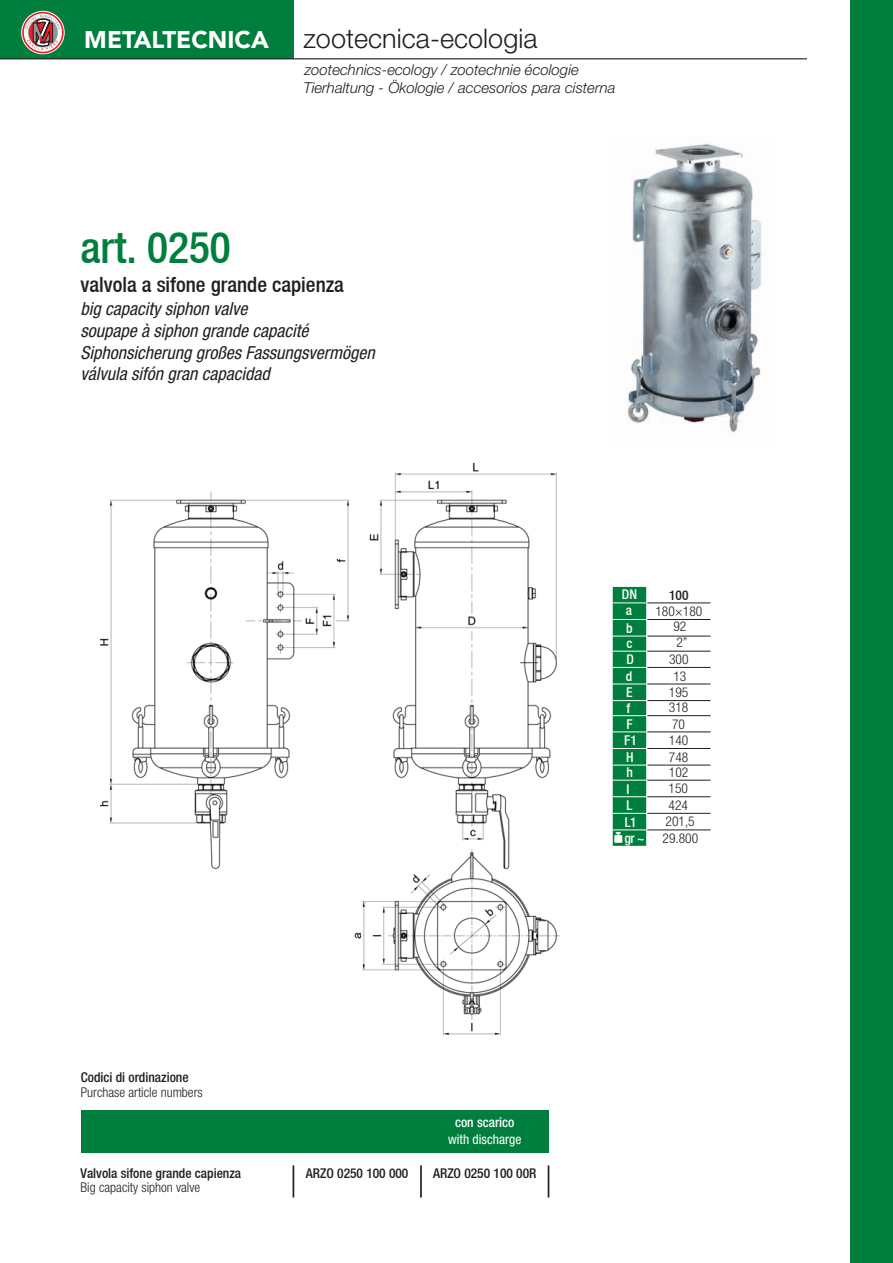
<style>
.page{position:relative;width:893px;height:1263px;background:#fff}
.page>*{position:absolute;margin:0;border:0;box-sizing:border-box;transform-origin:0 0}
.t1{font:43.5px "Helvetica Neue Medium Cond";color:#007e3d}
.t2{font:300 27px "Helvetica Neue LT";color:#231f20}
.t3{font:900 24px "Avenir LT";color:#fff}
.t4{font:21px "Helvetica Neue Medium Cond";color:#231f20}
.t5{font:italic condensed 18px/21.6px "Helvetica Neue LT";color:#231f20}
.t6{font:italic 300 15px/18px "Helvetica Neue LT";color:#231f20}
.t7{font:300 condensed 13.5px/16.6px "Helvetica Neue LT Std";color:#231f20}
.t8{font:13.5px "Helvetica Neue Medium Cond";color:#231f20}
.t9{font:300 condensed 13.5px "Helvetica Neue LT";color:#231f20}
.t10{font:500 condensed 13.5px "Helvetica Neue LT";color:#231f20}
.t11{font:500 condensed 13.5px "Helvetica Neue";color:#fff}
.t12{font:13.5px/16.5px "Helvetica Neue Medium Cond";color:#fff}
.t13{font:500 condensed 13.5px "Helvetica Neue";color:#231f20}
.t14{font:condensed 13.5px "Helvetica Neue";color:#fff}
.t15{font:300 condensed 13.5px "Helvetica Neue";color:#231f20}
.s1{font-family:"Helvetica Neue LT Std"}
.s2{font-family:"Helvetica Neue"}
.s3{font-family:"Helvetica Neue";font-weight:500;font-stretch:condensed}
.s4{font-family:"Helvetica Neue Medium Cond";font-weight:400;font-stretch:normal}
</style>
<div class="page">
<div style="left:81px;top:1110px;width:468px;height:42px;background:#007e3d"></div>
<hr style="left:647px;top:731px;width:64px;height:1px;background:#231f20">
<hr style="left:647px;top:748px;width:64px;height:1px;background:#231f20">
<hr style="left:647px;top:765px;width:64px;height:1px;background:#231f20">
<hr style="left:647px;top:780px;width:64px;height:1px;background:#231f20">
<hr style="left:647px;top:796px;width:64px;height:1px;background:#231f20">
<hr style="left:647px;top:813px;width:64px;height:1px;background:#231f20">
<hr style="left:647px;top:829px;width:64px;height:1px;background:#231f20">
<hr style="left:293px;top:1165px;width:1px;height:32px;background:#231f20">
<img style="left:626px;top:143px;width:136px;height:289px">
<hr style="left:548px;top:1165px;width:1px;height:32px;background:#231f20">
<hr style="left:421px;top:1165px;width:1px;height:32px;background:#231f20">
<div style="left:0;top:0;width:294px;height:59px;background:#007e3d"></div>
<hr style="left:0;top:58px;width:807px;height:1px;background:#231f20">
<div style="left:851px;top:0;width:42px;height:1263px;background:#007e3d"></div>
<svg style="left:22px;top:11px;width:42px;height:43px"></svg>
<div style="left:21px;top:11px;width:43px;height:43px;border:1px solid #fff;border-radius:50%"></div>
<svg style="left:24px;top:13px;width:38px;height:39px"></svg>
<svg style="left:25px;top:15px;width:35px;height:35px"></svg>
<img style="left:101px;top:464px;width:460px;height:572px">
<hr style="left:647px;top:667px;width:64px;height:1px;background:#231f20">
<hr style="left:647px;top:684px;width:64px;height:1px;background:#231f20">
<hr style="left:647px;top:700px;width:64px;height:1px;background:#231f20">
<hr style="left:647px;top:715px;width:64px;height:1px;background:#231f20">
<hr style="left:647px;top:602px;width:64px;height:1px;background:#231f20">
<hr style="left:647px;top:619px;width:64px;height:1px;background:#231f20">
<hr style="left:647px;top:636px;width:64px;height:1px;background:#231f20">
<hr style="left:647px;top:651px;width:64px;height:1px;background:#231f20">
<svg style="left:613px;top:586px;width:34px;height:260px;background:#11864a"></svg>
<h3 class="t3" style="left:84px;top:25px;width:186px">METALTECNICA</h3>
<h2 class="t2" style="left:303px;top:22px;width:236px">zootecnica-ecologia</h2>
<p class="t6" style="left:303px;top:61px;width:314px">zootechnics-ecology / zootechnie écologie<br>Tierhaltung - Ökologie / accesorios para cisterna</p>
<h1 class="t1" style="left:81px;top:221px;width:152px">art. 0250</h1>
<p class="t4" style="left:81px;top:272px;width:265px">valvola a sifone grande capienza</p>
<p class="t5" style="left:81px;top:298px;width:296px">big capacity siphon valve<br>soupape à siphon grande capacité Siphonsicherung großes Fassungsvermögen válvula sifón gran capacidad</p>
<p class="t11" style="left:622px;top:586px;width:17px">DN</p>
<p class="t8" style="left:669px;top:587px;width:21px">100</p>
<p class="t12" style="left:626px;top:602px;width:8px">a</p>
<p class="t7" style="left:655px;top:603px;width:48px">180×180</p>
<p class="t12" style="left:626px;top:620px;width:8px">b</p>
<p class="t7" style="left:673px;top:618px;width:14px">92</p>
<p class="t12" style="left:626px;top:635px;width:7px">c</p>
<p class="t15" style="left:676px;top:635px;width:13px">2<span class="s1">”</span></p>
<p class="t11" style="left:626px;top:651px;width:9px">D</p>
<p class="t7" style="left:669px;top:651px;width:21px">300</p>
<p class="t12" style="left:626px;top:668px;width:8px">d</p>
<p class="t7" style="left:673px;top:667px;width:14px">13</p>
<p class="t12" style="left:626px;top:684px;width:8px">E</p>
<p class="t7" style="left:669px;top:684px;width:21px">19<span class="s2">5</span></p>
<p class="t12" style="left:626px;top:699px;width:5px">f</p>
<p class="t7" style="left:669px;top:699px;width:21px">318</p>
<p class="t12" style="left:626px;top:716px;width:8px">F</p>
<p class="t7" style="left:672px;top:715px;width:14px">70</p>
<p class="t12" style="left:624px;top:732px;width:14px">F1</p>
<p class="t7" style="left:669px;top:732px;width:21px">140</p>
<p class="t12" style="left:626px;top:749px;width:9px">H</p>
<p class="t7" style="left:669px;top:749px;width:21px">748</p>
<p class="t12" style="left:626px;top:764px;width:8px">h</p>
<p class="t7" style="left:669px;top:764px;width:21px">102<br>150</p>
<p class="t12" style="left:625px;top:814px;width:13px">L1</p>
<p class="t7" style="left:666px;top:813px;width:31px"><span class="s2">2</span>01,5</p>
<p class="t12" style="left:626px;top:780px;width:7px">I<br>L</p>
<p class="t7" style="left:669px;top:797px;width:21px">424</p>
<p class="t11" style="left:625px;top:830px;width:22px">gr ~</p>
<p class="t7" style="left:663px;top:829px;width:37px"><span class="s2">2</span>9.80<span class="s2">0</span></p>
<p class="t10" style="left:81px;top:1069px;width:109px">Codici di ordinazione</p>
<p class="t9" style="left:81px;top:1085px;width:123px">Purchase article numbers</p>
<p class="t8" style="left:81px;top:1165px;width:162px">Valvola sifone grande capienza</p>
<p class="t7" style="left:81px;top:1179px;width:121px">Big capacity siphon valve</p>
<p class="t11" style="left:455px;top:1114px;width:61px">con scarico</p>
<p class="t14" style="left:448px;top:1131px;width:75px">with discharge</p>
<p class="t8" style="left:306px;top:1165px;width:104px"><span class="s3">ARZO 02</span>50 100 000</p>
<p class="t13" style="left:433px;top:1165px;width:105px">ARZO 02<span class="s4">50 100</span> 00R</p>
</div>
